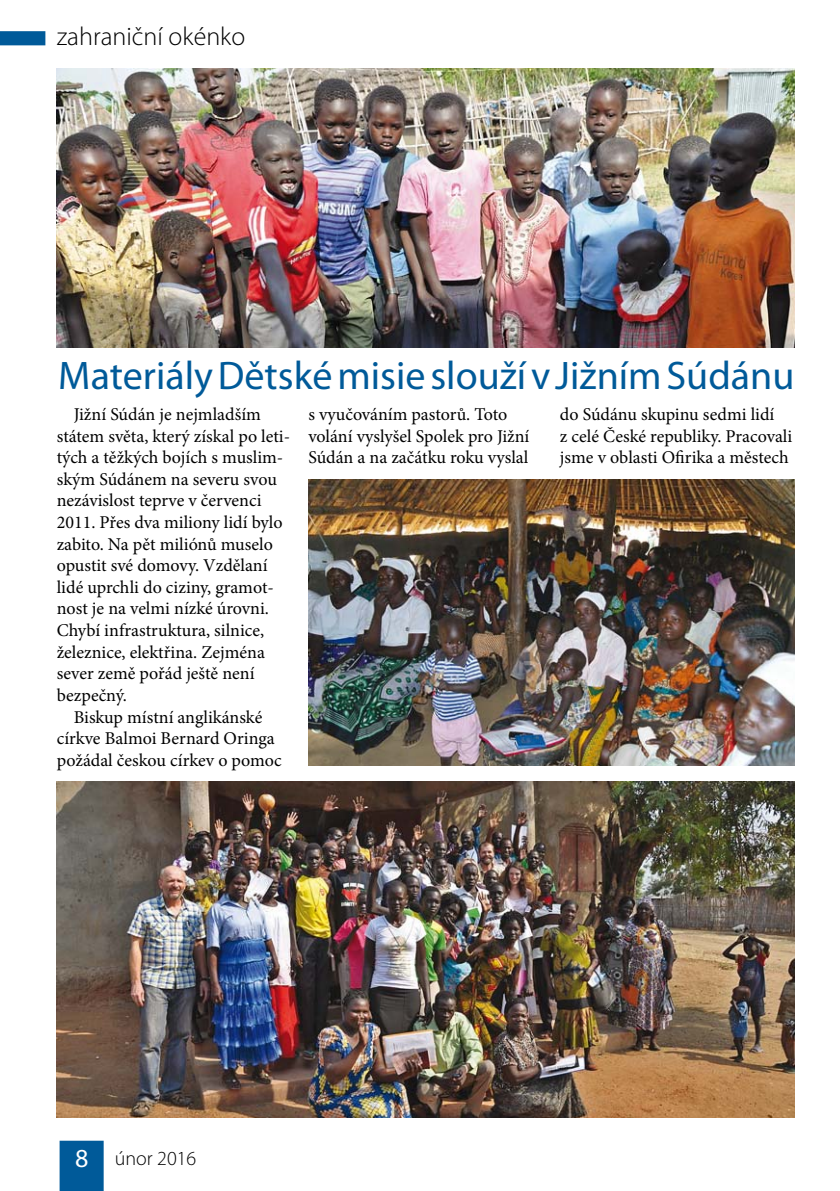
<style>
.page{position:relative;width:840px;height:1191px;background:#fff}
.page>*{position:absolute;margin:0;border:0;box-sizing:border-box;transform-origin:0 0}
.t1{font:40px "Myriad Pro";color:#005a99}
.t2{font:300 26px "Myriad Pro";color:#000}
.t3{font:300 20px "Myriad Pro";color:#000}
.t4{font:18px/21.6px "Minion Pro";color:#000}
.s1{font-weight:400;font-size:26px;color:#fff}
</style>
<div class="page">
<div style="left:60px;top:1140px;width:44px;height:51px;background:#005a99"></div>
<svg style="left:0;top:31px;width:45px;height:14px"></svg>
<img style="left:57px;top:68px;width:737px;height:279px">
<img style="left:308px;top:479px;width:486px;height:286px">
<img style="left:57px;top:781px;width:737px;height:336px">
<h2 class="t2" style="left:57px;top:27px;width:190px">zahraniční okénko</h2>
<h1 class="t1" style="left:58px;top:360px;width:737px">Materiály Dětské misie slouží v Jižním Súdánu</h1>
<p class="t4" style="left:559px;top:405px;width:234px">do Súdánu skupinu sedmi lidí<br>z celé České republiky. Pracovali jsme v oblasti Ofirika a městech</p>
<p class="t4" style="left:74px;top:405px;width:188px">Jižní Súdán je nejmladším</p>
<p class="t4" style="left:57px;top:426px;width:235px">státem světa, který získal po leti-</p>
<p class="t4" style="left:57px;top:448px;width:228px">tých a těžkých bojích s muslim-</p>
<p class="t4" style="left:57px;top:470px;width:221px">ským Súdánem na severu svou</p>
<p class="t4" style="left:57px;top:491px;width:206px">nezávislost teprve v červenci</p>
<p class="t4" style="left:57px;top:513px;width:227px">2011. Přes dva miliony lidí bylo</p>
<p class="t4" style="left:57px;top:534px;width:217px">zabito. Na pět miliónů muselo</p>
<p class="t4" style="left:57px;top:556px;width:212px">opustit své domovy. Vzdělaní</p>
<p class="t4" style="left:57px;top:578px;width:218px">lidé uprchli do ciziny, gramot-</p>
<p class="t4" style="left:57px;top:599px;width:213px">nost je na velmi nízké úrovni.</p>
<p class="t4" style="left:57px;top:621px;width:209px">Chybí infrastruktura, silnice,</p>
<p class="t4" style="left:57px;top:642px;width:209px">železnice, elektřina. Zejména</p>
<p class="t4" style="left:57px;top:664px;width:199px">sever země pořád ještě není</p>
<p class="t4" style="left:57px;top:686px;width:71px">bezpečný.</p>
<p class="t4" style="left:74px;top:707px;width:190px">Biskup místní anglikánské</p>
<p class="t4" style="left:57px;top:729px;width:219px">církve Balmoi Bernard Oringa</p>
<p class="t4" style="left:57px;top:750px;width:226px">požádal českou církev o pomoc</p>
<p class="t4" style="left:308px;top:405px;width:222px">s vyučováním pastorů. Toto volání vyslyšel Spolek pro Jižní<br>Súdán a na začátku roku vyslal</p>
<p class="t3" style="left:75px;top:1150px;width:123px"><span class="s1">8</span> únor 2016</p>
</div>
